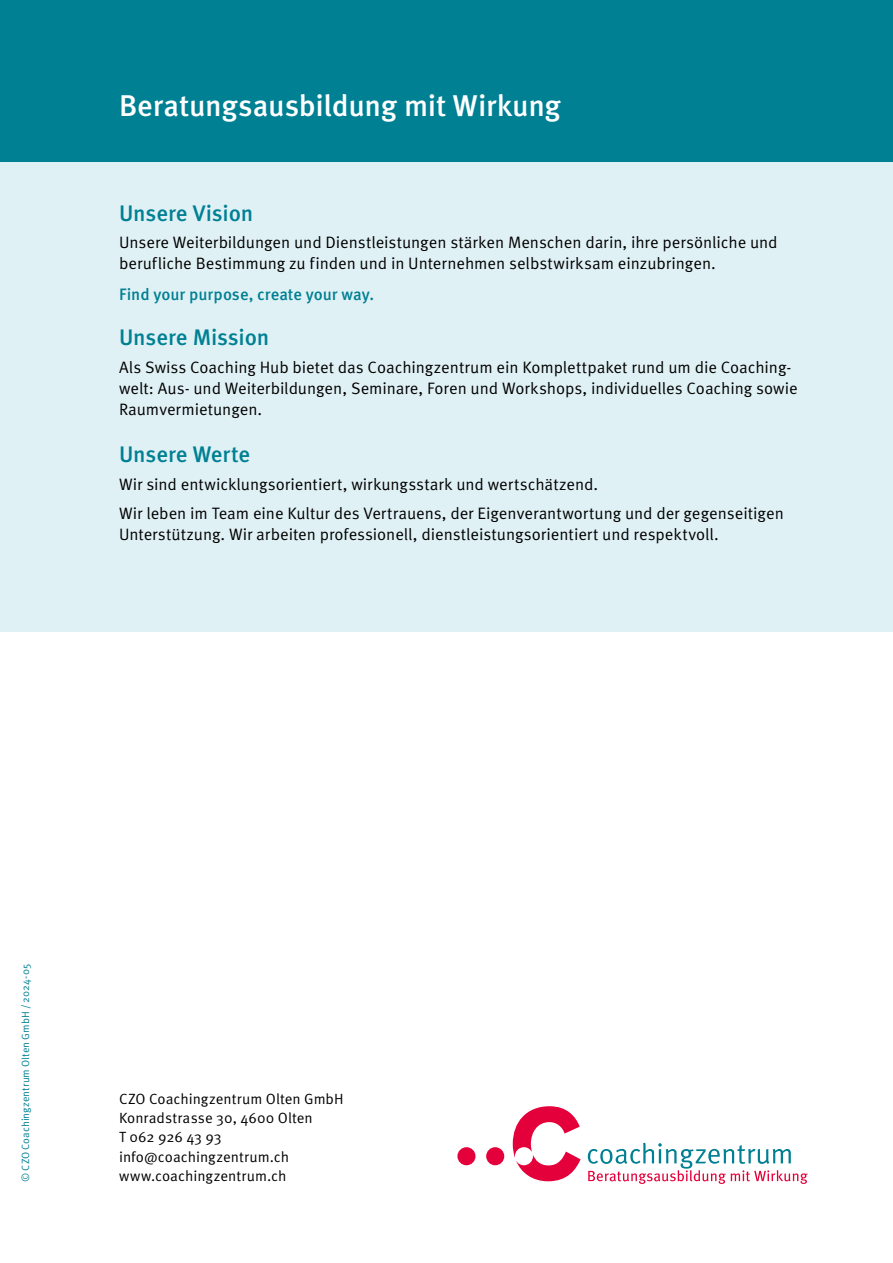
<style>
.page{position:relative;width:893px;height:1263px;background:#fff}
.page>*{position:absolute;margin:0;border:0;box-sizing:border-box;transform-origin:0 0}
.t1{font:500 30px "Meta Pro";letter-spacing:-.01em;color:#fff}
.Titel_2{font:500 22.5px "Meta Pro";letter-spacing:-.005em;color:#008093}
.Text_ohne_Abstand{font:16.5px/21px "Meta Pro Norm";letter-spacing:-.005em;color:#000}
.Text_mit_Abstand{font:16.5px/21px "Meta Pro Norm";letter-spacing:-.005em;color:#000}
.t2{font:500 16.5px "Meta Pro";color:#008093}
.t3{font:14.85px/19px "Meta Pro Norm";color:#000}
._2023_Text__9{font:10.5px "Meta Pro Norm";letter-spacing:.005em;color:#008093}
</style>
<div class="page">
<div style="left:457px;top:1147px;width:18px;height:18px;background:#e4003a;border-radius:50%"></div>
<svg style="left:513px;top:1106px;width:68px;height:75px"></svg>
<div style="left:486px;top:1147px;width:18px;height:18px;background:#e4003a;border-radius:50%"></div>
<svg style="left:588px;top:1143px;width:220px;height:41px"></svg>
<div style="left:0;top:0;width:893px;height:631px;background:#e0f1f5"></div>
<div style="left:0;top:0;width:893px;height:162px;background:#008093"></div>
<p class="t1" style="left:119px;top:83px;width:443px">Beratungsausbildung mit Wirkung</p>
<p class="Titel_2" style="left:119px;top:196px;width:136px">Unsere Vision</p>
<p class="Text_mit_Abstand" style="left:119px;top:231px;width:660px">Unsere Weiterbildungen und Dienstleistungen stärken Menschen darin, ihre persönliche und berufliche Bestimmung zu finden und in Unternehmen selbstwirksam einzubringen.</p>
<p class="t2" style="left:119px;top:282px;width:257px">Find your purpose, create your way.</p>
<p class="Titel_2" style="left:119px;top:320px;width:152px">Unsere Mission</p>
<p class="Text_ohne_Abstand" style="left:119px;top:356px;width:680px">Als Swiss Coaching Hub bietet das Coachingzentrum ein Komplettpaket rund um die Coaching&shy;welt: Aus- und Weiterbildungen, Seminare, Foren und Workshops, individuelles Coaching sowie<br>Raumvermietungen.</p>
<p class="Titel_2" style="left:119px;top:437px;width:133px">Unsere Werte</p>
<p class="Text_mit_Abstand" style="left:119px;top:472px;width:481px">Wir sind entwicklungsorientiert, wirkungsstark und wertschätzend.</p>
<p class="Text_ohne_Abstand" style="left:119px;top:502px;width:666px">Wir leben im Team eine Kultur des Vertrauens, der Eigenverantwortung und der gegenseitigen<br>Unterstützung. Wir arbeiten professionell, dienstleistungsorientiert und respektvoll.</p>
<p class="_2023_Text__9" style="left:18px;top:1182px;width:220px;rotate:-90deg">© CZO Coachingzentrum Olten GmbH / 2024-05</p>
<p class="t3" style="left:119px;top:1089px;width:226px">CZO Coachingzentrum Olten GmbH<br>Konradstrasse 30, 4600 Olten<br>T 062 926 43 93</p>
<p class="t3" style="left:119px;top:1146px;width:172px">info@coachingzentrum.ch www.coachingzentrum.ch</p>
</div>
